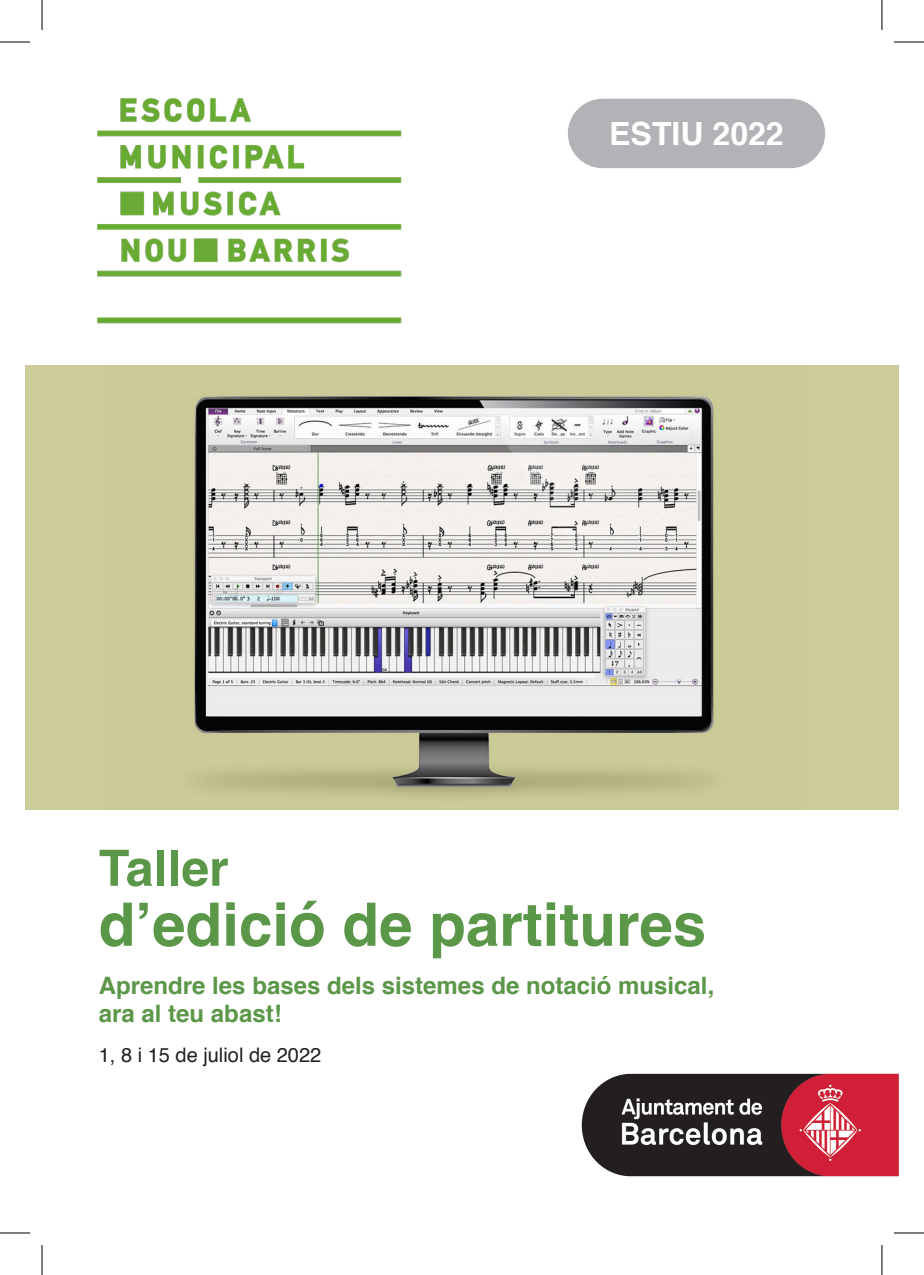
<style>
.page{position:relative;width:924px;height:1275px;background:#fff}
.page>*{position:absolute;margin:0;border:0;box-sizing:border-box;transform-origin:0 0}
.t1{font:700 60px "Helvetica";color:#5b9748}
.t2{font:700 50px "Helvetica";color:#5b9748}
.t3{font:700 32px "Helvetica";color:#fff}
.t4{font:700 24px "Helvetica";color:#5b9748}
.t5{font:20px "Helvetica";color:#231f20}
</style>
<div class="page">
<img style="left:25px;top:365px;width:873px;height:444px">
<img style="left:97px;top:98px;width:305px;height:226px">
<img style="left:581px;top:1073px;width:296px;height:104px">
<div style="left:877px;top:1073px;width:20px;height:104px;background:#d01f37"></div>
<div style="left:567px;top:99px;width:257px;height:69px;background:#b2b3b7;border-radius:35px"></div>
<hr style="left:0;top:42px;width:30px;height:1px;background:#000">
<hr style="left:893px;top:42px;width:30px;height:1px;background:#000">
<hr style="left:0;top:1232px;width:30px;height:1px;background:#000">
<hr style="left:893px;top:1232px;width:30px;height:1px;background:#000">
<hr style="left:42px;top:0;width:1px;height:30px;background:#000">
<hr style="left:42px;top:1245px;width:1px;height:30px;background:#000">
<hr style="left:881px;top:0;width:1px;height:30px;background:#000">
<hr style="left:881px;top:1245px;width:1px;height:30px;background:#000">
<p class="t3" style="left:609px;top:108px;width:176px">ESTIU 2022</p>
<p class="t2" style="left:99px;top:828px;width:131px">Taller</p>
<p class="t1" style="left:99px;top:876px;width:608px">d’edició de partitures</p>
<p class="t4" style="left:99px;top:966px;width:616px">Aprendre les bases dels sistemes de notació musical,</p>
<p class="t4" style="left:99px;top:994px;width:184px">ara al teu abast!</p>
<p class="t5" style="left:99px;top:1039px;width:224px">1, 8 i 15 de juliol de 2022</p>
</div>
